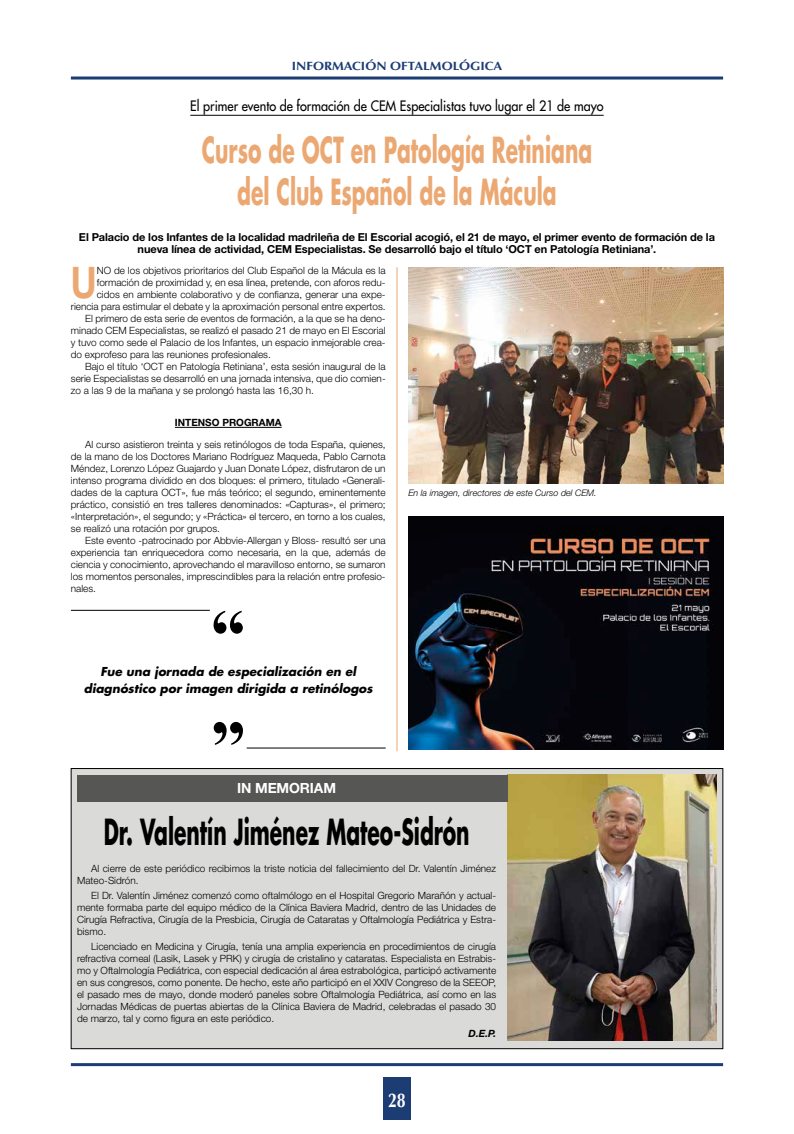
<style>
.page{position:relative;width:794px;height:1134px;background:#fff}
.page>*{position:absolute;margin:0;border:0;box-sizing:border-box;transform-origin:0 0}
.t1{font:700 70px "Times New Roman MT Std";color:#000}
.t2{font:700 43.6px "Helvetica Neue LT Std";color:#eca872;scale:.8 1}
.t3{font:700 35px/42px "Futura Std";color:#eca872;text-align:center;scale:.58 1}
.t4{font:700 35px "Futura Std";color:#000;scale:.58 1}
.t5{font:700 20px "Optima LT Std";color:#fff;scale:.8 1}
.t6{font:500 14px "Futura Std";color:#000;scale:.9 1}
.t7{font:700 14px "Helvetica Neue LT Std";letter-spacing:-.01em;color:#fff}
.t8{font:italic 700 12px "Futura Std";color:#000}
.t9{font:700 12px "Optima LT Std";color:#1b3d73;scale:1.1 1}
.t10{font:700 11px/12px "Helvetica Neue LT Std";letter-spacing:-.01em;color:#000;text-align:center}
.t11{font:300 10px/12px "Helvetica Neue LT Std";color:#000;text-align:justify}
.t12{font:700 10px "Helvetica Neue LT Std";color:#000}
.t13{font:italic 700 10px "Helvetica Neue LT Std";color:#000}
.t14{font:italic 300 9px "Helvetica Neue LT Std";color:#000}
</style>
<div class="page">
<div style="left:383px;top:1078px;width:28px;height:42px;background:#1b3d73"></div>
<hr style="left:71px;top:77px;width:652px;height:3px;background:#1b3d73">
<hr style="left:71px;top:1063px;width:652px;height:3px;background:#1b3d73">
<hr style="left:175px;top:427px;width:107px;height:1px;background:#000">
<hr style="left:190px;top:115px;width:413px;height:1px;background:#000">
<hr style="left:71px;top:610px;width:139px;height:1px;background:#000">
<hr style="left:247px;top:748px;width:139px;height:1px;background:#000">
<img style="left:408px;top:517px;width:315px;height:233px">
<img style="left:408px;top:267px;width:315px;height:217px">
<hr style="left:397px;top:267px;width:1px;height:484px;background:#eca872">
<div style="left:71px;top:768px;width:652px;height:281px;background:#dadad9"></div>
<div style="left:71px;top:768px;width:652px;height:281px;border:1px solid #000"></div>
<img style="left:507px;top:774px;width:210px;height:267px">
<div style="left:77px;top:775px;width:430px;height:26px;background:#565655"></div>
<p class="t9" style="left:292px;top:59px;width:193px">INFORMACIÓN OFTALMOLÓGICA</p>
<h3 class="t6" style="left:190px;top:97px;width:461px">El primer evento de formación de CEM Especialistas tuvo lugar el 21 de mayo</h3>
<h3 class="t3" style="left:202px;top:128px;width:675px">Curso de OCT en Patología Retiniana del Club Español de la Mácula</h3>
<p class="t10" style="left:79px;top:231px;width:637px">El Palacio de los Infantes de la localidad madrileña de El Escorial acogió, el 21 de mayo, el primer evento de formación de la nueva línea de actividad, CEM Especialistas. Se desarrolló bajo el título ‘OCT en Patología Retiniana’.</p>
<h2 class="t2" style="left:71px;top:256px;width:34px">U</h2>
<p class="t11" style="left:97px;top:265px;width:290px">NO de los objetivos prioritarios del Club Español de la Mácula es la</p>
<p class="t11" style="left:97px;top:277px;width:290px">formación de proximidad y, en esa línea, pretende, con aforos redu-</p>
<p class="t11" style="left:97px;top:289px;width:290px">cidos en ambiente colaborativo y de confianza, generar una expe-</p>
<p class="t11" style="left:71px;top:301px;width:316px">riencia para estimular el debate y la aproximación personal entre expertos.</p>
<p class="t11" style="left:85px;top:313px;width:302px">El primero de esta serie de eventos de formación, a la que se ha deno-</p>
<p class="t11" style="left:71px;top:325px;width:316px">minado CEM Especialistas, se realizó el pasado 21 de mayo en El Escorial</p>
<p class="t11" style="left:71px;top:337px;width:316px">y tuvo como sede el Palacio de los Infantes, un espacio inmejorable crea-</p>
<p class="t11" style="left:71px;top:349px;width:201px">do exprofeso para las reuniones profesionales.</p>
<p class="t11" style="left:85px;top:361px;width:302px">Bajo el título ‘OCT en Patología Retiniana’, esta sesión inaugural de la</p>
<p class="t11" style="left:71px;top:373px;width:316px">serie Especialistas se desarrolló en una jornada intensiva, que dio comien-</p>
<p class="t11" style="left:71px;top:385px;width:244px">zo a las 9 de la mañana y se prolongó hasta las 16,30 h.</p>
<p class="t12" style="left:175px;top:417px;width:108px">INTENSO PROGRAMA</p>
<p class="t11" style="left:71px;top:439px;width:316px;text-indent:14px">Al curso asistieron treinta y seis retinólogos de toda España, quienes, de la mano de los Doctores Mariano Rodríguez Maqueda, Pablo Carnota Méndez, Lorenzo López Guajardo y Juan Donate López, disfrutaron de un intenso programa dividido en dos bloques: el primero, titulado «Generali&shy;dades de la captura OCT», fue más teórico; el segundo, eminentemente práctico, consistió en tres talleres denominados: «Capturas», el primero; «Interpretación», el segundo; y «Práctica» el tercero, en torno a los cuales, se realizó una rotación por grupos.</p>
<p class="t11" style="left:71px;top:535px;width:316px;text-indent:14px">Este evento -patrocinado por Abbvie-Allergan y Bloss- resultó ser una experiencia tan enriquecedora como necesaria, en la que, además de ciencia y conocimiento, aprovechando el maravilloso entorno, se sumaron los momentos personales, imprescindibles para la relación entre profesio&shy;nales.</p>
<h1 class="t1" style="left:211px;top:592px;width:36px">“</h1>
<p class="t8" style="left:100px;top:663px;width:257px">Fue una jornada de especialización en el</p>
<p class="t8" style="left:84px;top:680px;width:290px">diagnóstico por imagen dirigida a retinólogos</p>
<h1 class="t1" style="left:211px;top:704px;width:36px">”</h1>
<h3 class="t7" style="left:237px;top:779px;width:100px">IN MEMORIAM</h3>
<p class="t14" style="left:408px;top:488px;width:190px">En la imagen, directores de este Curso del CEM.</p>
<h3 class="t4" style="left:104px;top:809px;width:632px">Dr. Valentín Jiménez Mateo-Sidrón</h3>
<p class="t11" style="left:77px;top:862px;width:420px;text-indent:14px">Al cierre de este periódico recibimos la triste noticia del fallecimiento del Dr. Valentín Jiménez<br>Mateo-Sidrón.</p>
<p class="t11" style="left:77px;top:889px;width:420px;text-indent:14px">El Dr. Valentín Jiménez comenzó como oftalmólogo en el Hospital Gregorio Marañón y actual&shy;mente formaba parte del equipo médico de la Clínica Baviera Madrid, dentro de las Unidades de Cirugía Refractiva, Cirugía de la Presbicia, Cirugía de Cataratas y Oftalmología Pediátrica y Estra&shy;bismo.</p>
<p class="t11" style="left:77px;top:940px;width:420px;text-indent:14px">Licenciado en Medicina y Cirugía, tenía una amplia experiencia en procedimientos de cirugía refractiva corneal (Lasik, Lasek y PRK) y cirugía de cristalino y cataratas. Especialista en Estrabis&shy;mo y Oftalmología Pediátrica, con especial dedicación al área estrabológica, participó activamente en sus congresos, como ponente. De hecho, este año participó en el XXIV Congreso de la SEEOP, el pasado mes de mayo, donde moderó paneles sobre Oftalmología Pediátrica, así como en las Jornadas Médicas de puertas abiertas de la Clínica Baviera de Madrid, celebradas el pasado 30 de marzo, tal y como figura en este periódico.</p>
<p class="t13" style="left:468px;top:1027px;width:29px">D.E.P.</p>
<h3 class="t5" style="left:388px;top:1088px;width:24px">28</h3>
</div>
